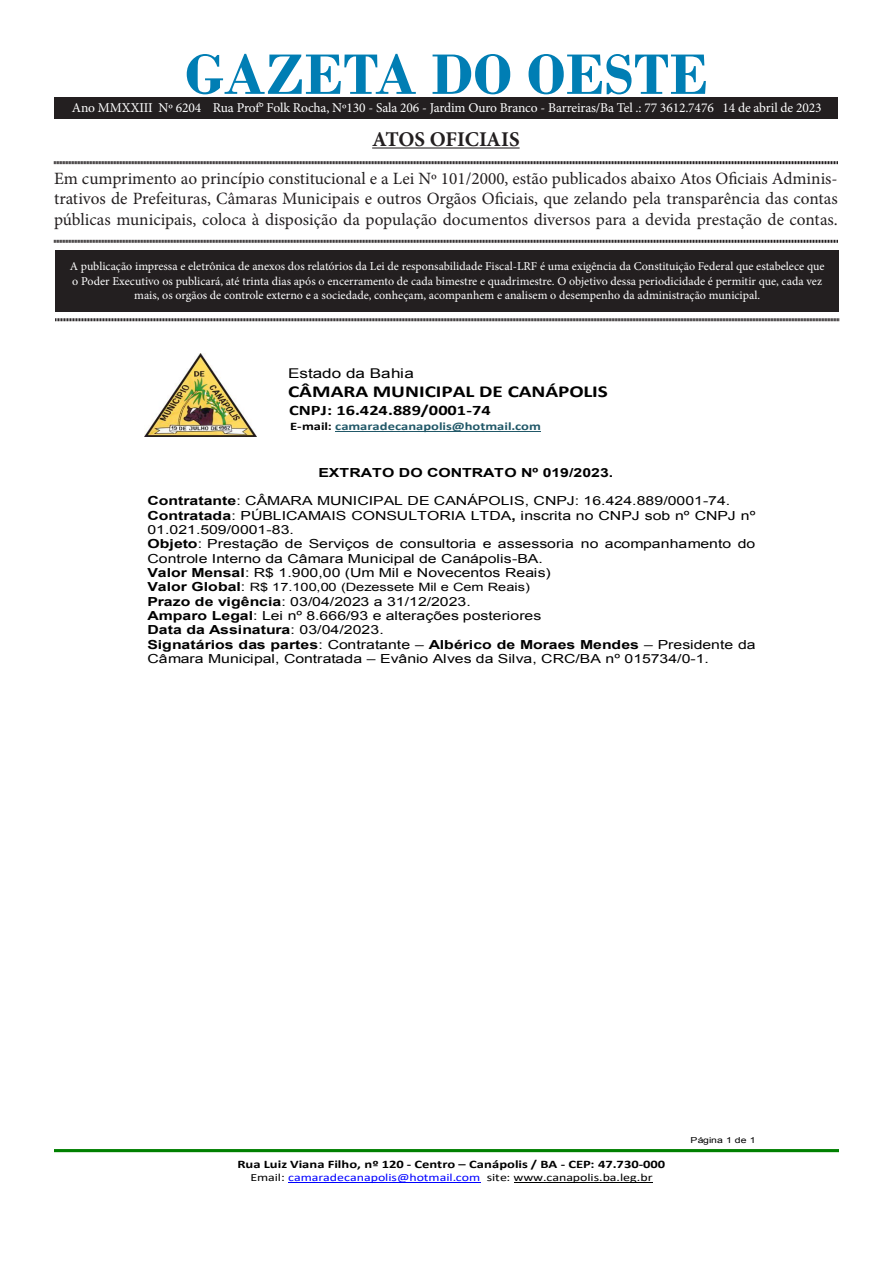
<style>
.page{position:relative;width:893px;height:1263px;background:#fff}
.page>*{position:absolute;margin:0;border:0;box-sizing:border-box;transform-origin:0 0}
.t1{font:700 60px "Bodoni";color:#007eb4}
.t2{font:700 21px "Minion Pro";letter-spacing:-.005em;color:#231f20}
.t3{font:17.25px/20.7px "Minion Pro";color:#231f20;text-align:justify}
.t4{font:700 16.65px "Calibri";color:#000;scale:1.27 1}
.t5{font:700 14.55px "Calibri";letter-spacing:.005em;color:#000;scale:1.27 1}
.t6{font:13.5px "Minion Pro";letter-spacing:-.01em;color:#fff}
.t7{font:13.5px "Arial";color:#000;scale:1.27 1}
.t8{font:12.45px/14.4px "Arial";color:#000;scale:1.27 1}
.t9{font:700 12.45px "Arial";color:#000;scale:1.27 1}
.t10{font:12px/14.4px "Minion Pro";color:#fff;text-align:center}
.t11{font:700 11.55px "Calibri";letter-spacing:-.005em;color:#000;scale:1.27 1}
.t12{font:11.55px "Arial";letter-spacing:-.005em;color:#000;scale:1.27 1}
.t13{font:700 11.55px "Calibri";color:#215868;scale:1.27 1}
.t14{font:10.95px "Calibri";color:#000;scale:1.27 1}
.t15{font:8.25px "Arial";letter-spacing:.02em;color:#000;scale:1.27 1}
.s1{color:#000}
.s2{font-weight:700}
.s3{font-weight:700;font-size:12.45px}
.s4{font-size:12.45px}
.s5{font-style:inherit}
.s6{color:#00f}
</style>
<div class="page">
<div style="left:55px;top:250px;width:784px;height:61px;background:#231f20"></div>
<hr style="left:372px;top:147px;width:148px;height:2px;background:#231f20">
<svg style="left:54px;top:161px;width:784px;height:4px;background:#908e8e"></svg>
<svg style="left:54px;top:239px;width:784px;height:4px;background:#908e8e"></svg>
<svg style="left:55px;top:318px;width:784px;height:4px;background:#908e8e"></svg>
<div style="left:54px;top:98px;width:784px;height:20px;background:#231f20"></div>
<img style="left:144px;top:353px;width:112px;height:84px">
<hr style="left:335px;top:431px;width:206px;height:1px;background:#215868">
<hr style="left:288px;top:1182px;width:192px;height:1px;background:#00f">
<hr style="left:514px;top:1182px;width:138px;height:1px;background:#000">
<hr style="left:54px;top:1149px;width:785px;height:3px;background:#008000">
<p class="t1" style="left:185px;top:39px;width:525px">GAZETA DO OESTE</p>
<p class="t2" style="left:372px;top:124px;width:149px">ATOS OFICIAIS</p>
<p class="t3" style="left:54px;top:168px;width:785px">Em cumprimento ao princípio constitucional e a Lei Nº 101/2000, estão publicados abaixo Atos Oficiais Adminis&shy;trativos de Prefeituras, Câmaras Municipais e outros Orgãos Oficiais, que zelando pela transparência das contas públicas municipais, coloca à disposição da população documentos diversos para a devida prestação de contas.</p>
<p class="t10" style="left:70px;top:259px;width:756px">A publicação impressa e eletrônica de anexos dos relatórios da Lei de responsabilidade Fiscal-LRF é uma exigência da Constituição Federal que estabelece que o Poder Executivo os publicará, até trinta dias após o encerramento de cada bimestre e quadrimestre. O objetivo dessa periodicidade é permitir que, cada vez mais, os orgãos de controle externo e a sociedade, conheçam, acompanhem e analisem o desempenho da administração municipal.</p>
<p class="t6" style="left:72px;top:98px;width:751px">Ano MMXXIII Nº 6204 Rua Prof° Folk Rocha, Nº130 - Sala 206 - Jardim Ouro Branco - Barreiras/Ba Tel .: 77 3612.7476 14 de abril de 2023</p>
<p class="t7" style="left:288px;top:364px;width:101px">Estado da Bahia</p>
<p class="t4" style="left:288px;top:379px;width:253px">CÂMARA MUNICIPAL DE CANÁPOLIS</p>
<p class="t5" style="left:289px;top:400px;width:160px">CNPJ: 16.424.889/0001-74</p>
<p class="t13" style="left:290px;top:418px;width:199px"><span class="s1">E-mail:</span> camaradecanapolis@hotmail.com</p>
<p class="t9" style="left:318px;top:464px;width:233px">EXTRATO DO CONTRATO Nº 019/2023.</p>
<p class="t8" style="left:147px;top:494px;width:480px"><span class="s2">Contratante</span>: CÂMARA MUNICIPAL DE CANÁPOLIS, CNPJ: 16.424.889/0001-74.<br><span class="s2">Contratada</span>: PÚBLICAMAIS CONSULTORIA LTDA<span class="s2">,</span> inscrita no CNPJ sob nº CNPJ nº 01.021.509/0001-83.<br><span class="s2">Objeto</span>: Prestação de Serviços de consultoria e assessoria no acompanhamento do Controle Interno da Câmara Municipal de Canápolis-BA.<br><span class="s2">Valor Mensal</span>: R$ 1.900,00 (Um Mil e Novecentos Reais)</p>
<p class="t12" style="left:147px;top:580px;width:303px"><span class="s3">Valor Global</span><span class="s4">:</span> R$ 17.100,00 (Dezessete Mil e Cem Reais)</p>
<p class="t8" style="left:147px;top:594px;width:480px"><span class="s2">Prazo de vigência</span>: 03/04/2023 a 31/12/2023.<br><span class="s2">Amparo Legal</span>: Lei nº 8.666/93 e alterações posteriores<br><span class="s2">Data da Assinatura</span>: 03/04/2023.<br><span class="s2">Signatários das partes</span>: Contratante <span class="s5">–</span> <span class="s2">Albérico de Moraes Mendes</span> <span class="s5">–</span> Presidente da Câmara Municipal, Contratada <span class="s5">–</span> Evânio Alves da Silva, CRC/BA nº 015734/0-1.</p>
<p class="t11" style="left:237px;top:1155px;width:338px">Rua Luiz Viana Filho, nº 120 - Centro – Canápolis / BA - CEP: 47.730-000</p>
<p class="t14" style="left:250px;top:1169px;width:318px">Email: <span class="s6">camaradecanapolis@hotmail.com</span> site: www.canapolis.ba.leg.br</p>
<p class="t15" style="left:690px;top:1134px;width:53px">Página 1 de 1</p>
</div>
